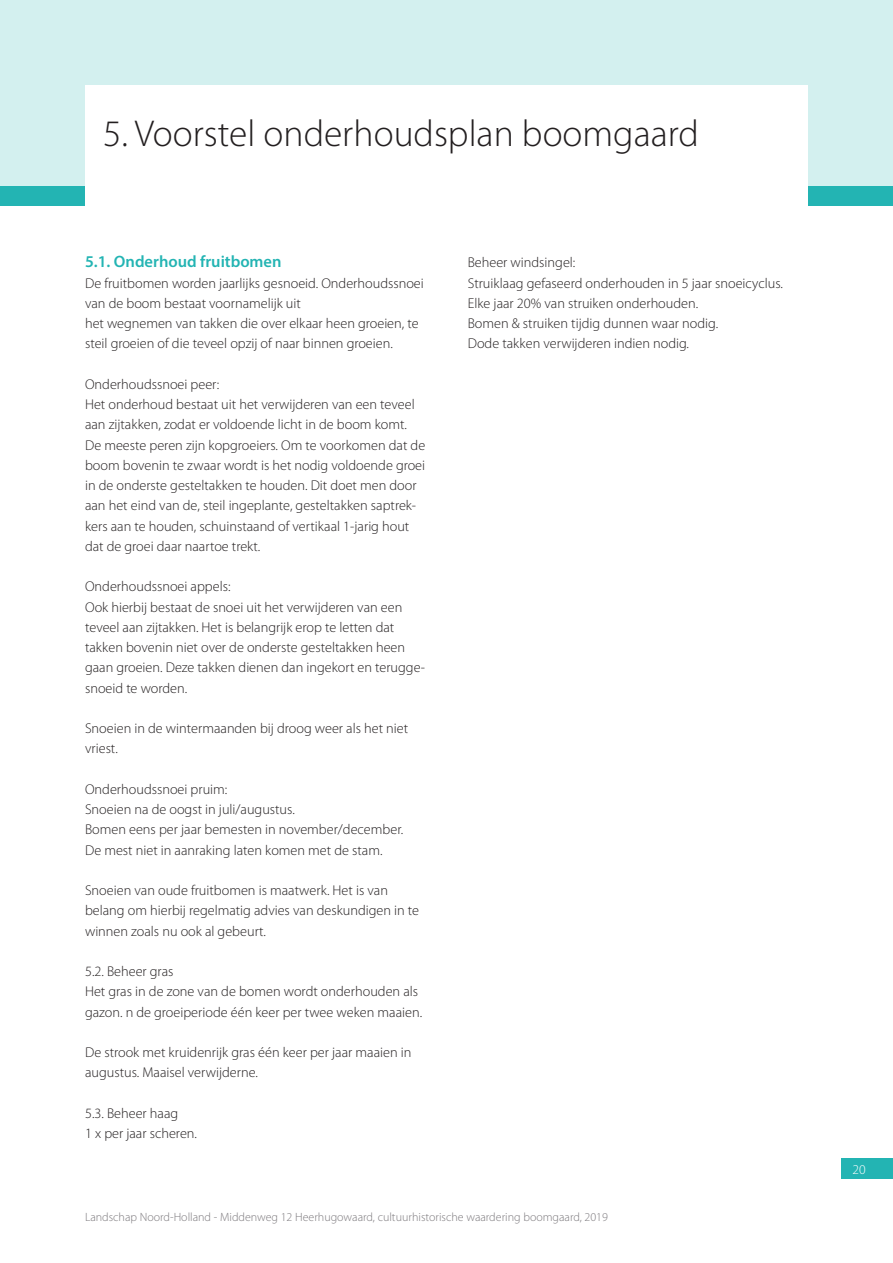
<style>
.page{position:relative;width:893px;height:1263px;background:#fff}
.page>*{position:absolute;margin:0;border:0;box-sizing:border-box;transform-origin:0 0}
.Hoofdstuktitel{font:300 37.5px "Myriad Pro";color:#231f20}
.Kopje_-_blauw{font:600 16.5px "Myriad Pro";color:#23b4b3}
.Bodytekst{font:300 14.25px/20.2px "Myriad Pro";color:#231f20}
.t1{font:300 13.5px "Myriad Pro";color:#fff}
.t2{font:300 12px "Myriad Pro";color:#7c797d}
</style>
<div class="page">
<svg style="left:0;top:0;width:893px;height:185px;fill:#d3f0ef"></svg>
<div style="left:842px;top:1158px;width:51px;height:21px;background:#23b4b3"></div>
<p class="Hoofdstuktitel" style="left:103px;top:113px;width:597px">5. Voorstel onderhoudsplan boomgaard</p>
<p class="Kopje_-_blauw" style="left:85px;top:251px;width:198px">5.1. Onderhoud fruitbomen</p>
<p class="Bodytekst" style="left:85px;top:273px;width:340px">De fruitbomen worden jaarlijks gesnoeid. Onderhoudssnoei van de boom bestaat voornamelijk uit</p>
<p class="Bodytekst" style="left:85px;top:313px;width:335px">het wegnemen van takken die over elkaar heen groeien, te</p>
<p class="Bodytekst" style="left:85px;top:334px;width:309px">steil groeien of die teveel opzij of naar binnen groeien.</p>
<p class="Bodytekst" style="left:85px;top:374px;width:136px">Onderhoudssnoei peer:</p>
<p class="Bodytekst" style="left:85px;top:394px;width:331px">Het onderhoud bestaat uit het verwijderen van een teveel</p>
<p class="Bodytekst" style="left:85px;top:415px;width:323px">aan zijtakken, zodat er voldoende licht in de boom komt.</p>
<p class="Bodytekst" style="left:85px;top:435px;width:342px">De meeste peren zijn kopgroeiers. Om te voorkomen dat de</p>
<p class="Bodytekst" style="left:85px;top:455px;width:342px">boom bovenin te zwaar wordt is het nodig voldoende groei</p>
<p class="Bodytekst" style="left:85px;top:475px;width:333px">in de onderste gesteltakken te houden. Dit doet men door</p>
<p class="Bodytekst" style="left:85px;top:496px;width:332px">aan het eind van de, steil ingeplante, gesteltakken saptrek&shy;kers aan te houden, schuinstaand of vertikaal 1-jarig hout</p>
<p class="Bodytekst" style="left:85px;top:536px;width:177px">dat de groei daar naartoe trekt.</p>
<p class="Bodytekst" style="left:85px;top:577px;width:147px">Onderhoudssnoei appels:</p>
<p class="Bodytekst" style="left:85px;top:597px;width:319px">Ook hierbij bestaat de snoei uit het verwijderen van een</p>
<p class="Bodytekst" style="left:85px;top:617px;width:311px">teveel aan zijtakken. Het is belangrijk erop te letten dat</p>
<p class="Bodytekst" style="left:85px;top:637px;width:322px">takken bovenin niet over de onderste gesteltakken heen</p>
<p class="Bodytekst" style="left:85px;top:658px;width:342px">gaan groeien. Deze takken dienen dan ingekort en terugge&shy;snoeid te worden.</p>
<p class="Bodytekst" style="left:85px;top:718px;width:325px">Snoeien in de wintermaanden bij droog weer als het niet</p>
<p class="Bodytekst" style="left:85px;top:739px;width:34px">vriest.</p>
<p class="Bodytekst" style="left:85px;top:779px;width:144px">Onderhoudssnoei pruim:</p>
<p class="Bodytekst" style="left:85px;top:799px;width:211px">Snoeien na de oogst in juli/augustus.</p>
<p class="Bodytekst" style="left:85px;top:820px;width:320px">Bomen eens per jaar bemesten in november/december.</p>
<p class="Bodytekst" style="left:85px;top:840px;width:299px">De mest niet in aanraking laten komen met de stam.</p>
<p class="Bodytekst" style="left:85px;top:880px;width:336px">Snoeien van oude fruitbomen is maatwerk. Het is van belang om hierbij regelmatig advies van deskundigen in te winnen zoals nu ook al gebeurt.</p>
<p class="Bodytekst" style="left:85px;top:961px;width:90px">5.2. Beheer gras</p>
<p class="Bodytekst" style="left:85px;top:982px;width:339px">Het gras in de zone van de bomen wordt onderhouden als gazon. n de groeiperiode één keer per twee weken maaien.</p>
<p class="Bodytekst" style="left:85px;top:1042px;width:328px">De strook met kruidenrijk gras één keer per jaar maaien in augustus. Maaisel verwijderne.</p>
<p class="Bodytekst" style="left:85px;top:1103px;width:95px">5.3. Beheer haag</p>
<p class="Bodytekst" style="left:85px;top:1123px;width:114px">1 x per jaar scheren.</p>
<p class="Bodytekst" style="left:468px;top:253px;width:109px">Beheer windsingel:</p>
<p class="Bodytekst" style="left:468px;top:273px;width:317px">Struiklaag gefaseerd onderhouden in 5 jaar snoeicyclus.<br>Elke jaar 20% van struiken onderhouden.</p>
<p class="Bodytekst" style="left:468px;top:313px;width:252px">Bomen &amp; struiken tijdig dunnen waar nodig.</p>
<p class="Bodytekst" style="left:468px;top:334px;width:223px">Dode takken verwijderen indien nodig.</p>
<p class="t2" style="left:85px;top:1211px;width:524px">Landschap Noord-Holland - Middenweg 12 Heerhugowaard, cultuurhistorische waardering boomgaard, 2019</p>
<p class="t1" style="left:853px;top:1162px;width:15px">20</p>
</div>
